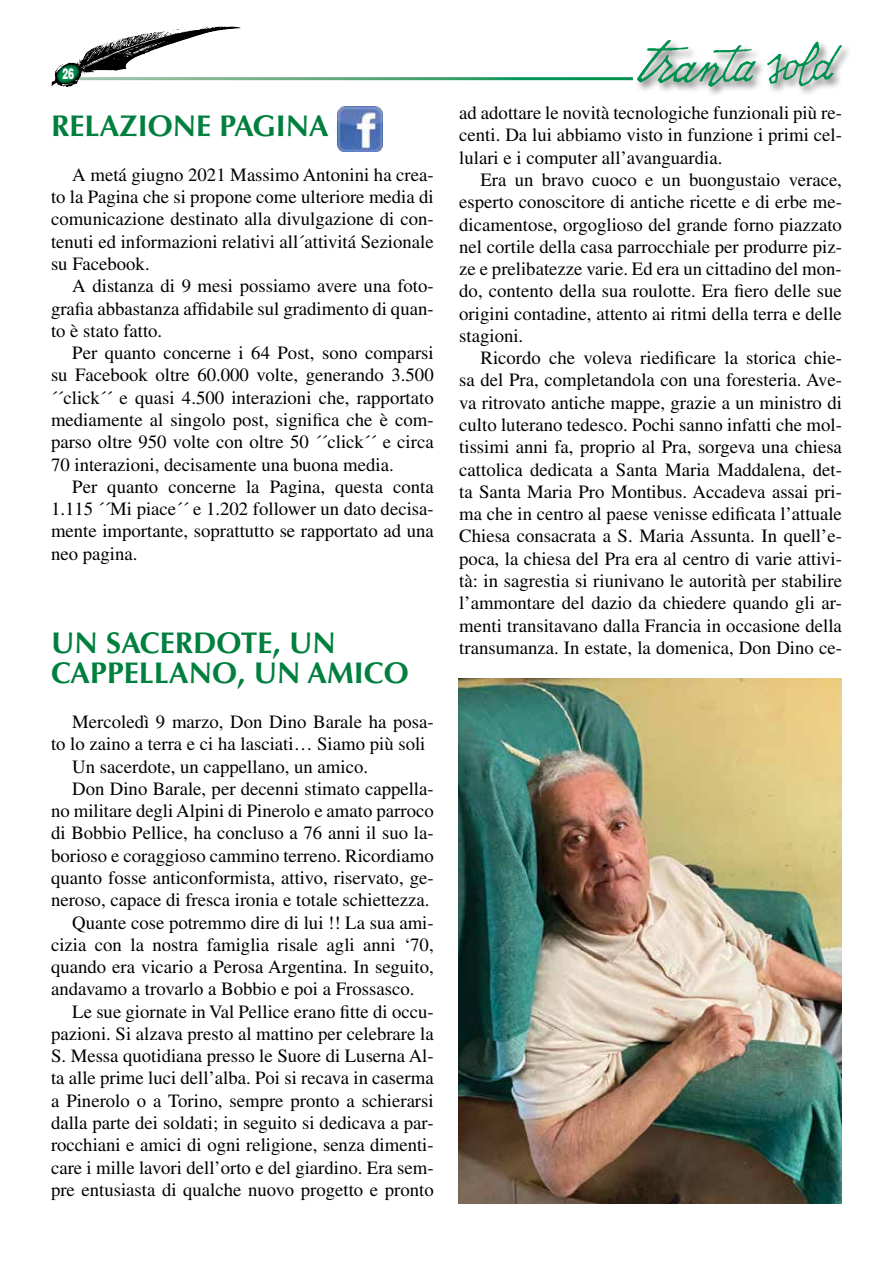
<style>
.page{position:relative;width:893px;height:1263px;background:#fff}
.page>*{position:absolute;margin:0;border:0;box-sizing:border-box;transform-origin:0 0}
.t1{font:700 30px/30px "Optima LT Std";color:#007f3e}
.t2{font:18.75px/22.2px "Times LT Std";color:#000;text-align:justify}
.t3{font:900 15px "Helvetica LT Std";color:#fff;scale:.6 1}
</style>
<div class="page">
<div style="left:635px;top:38px;width:218px;height:59px;background:#000;opacity:.7"></div>
<img style="left:637px;top:41px;width:205px;height:45px">
<img style="left:133px;top:26px;width:95px;height:14px">
<svg style="left:55px;top:63px;width:27px;height:22px"></svg>
<img style="left:458px;top:679px;width:384px;height:525px">
<img style="left:337px;top:106px;width:45px;height:45px">
<p class="t3" style="left:62px;top:64px;width:22px">26</p>
<h1 class="t1" style="left:51px;top:112px;width:279px">RELAZIONE PAGINA</h1>
<p class="t2" style="left:51px;top:163px;width:384px;text-indent:21px">A metá giugno 2021 Massimo Antonini ha crea&shy;to la Pagina che si propone come ulteriore media di comunicazione destinato alla divulgazione di con&shy;tenuti ed informazioni relativi all´attivitá Sezionale su Facebook.</p>
<p class="t2" style="left:51px;top:275px;width:384px;text-indent:21px">A distanza di 9 mesi possiamo avere una foto&shy;grafia abbastanza affidabile sul gradimento di quan&shy;to è stato fatto.</p>
<p class="t2" style="left:51px;top:342px;width:384px;text-indent:21px">Per quanto concerne i 64 Post, sono comparsi su Facebook oltre 60.000 volte, generando 3.500 ´´click´´ e quasi 4.500 interazioni che, rapportato mediamente al singolo post, significa che è com&shy;parso oltre 950 volte con oltre 50 ´´click´´ e circa 70 interazioni, decisamente una buona media.</p>
<p class="t2" style="left:51px;top:475px;width:384px;text-indent:21px">Per quanto concerne la Pagina, questa conta 1.115 ´´Mi piace´´ e 1.202 follower un dato decisa&shy;mente importante, soprattutto se rapportato ad una neo pagina.</p>
<h1 class="t1" style="left:51px;top:629px;width:359px">UN SACERDOTE, UN<br>CAPPELLANO, UN AMICO</h1>
<p class="t2" style="left:72px;top:710px;width:363px">Mercoledì 9 marzo, Don Dino Barale ha posa-</p>
<p class="t2" style="left:51px;top:733px;width:376px">to lo zaino a terra e ci ha lasciati… Siamo più soli</p>
<p class="t2" style="left:72px;top:755px;width:297px">Un sacerdote, un cappellano, un amico.</p>
<p class="t2" style="left:72px;top:777px;width:363px">Don Dino Barale, per decenni stimato cappella-</p>
<p class="t2" style="left:51px;top:800px;width:384px">no militare degli Alpini di Pinerolo e amato parroco</p>
<p class="t2" style="left:51px;top:822px;width:384px">di Bobbio Pellice, ha concluso a 76 anni il suo la-</p>
<p class="t2" style="left:51px;top:844px;width:384px">borioso e coraggioso cammino terreno. Ricordiamo</p>
<p class="t2" style="left:51px;top:866px;width:384px">quanto fosse anticonformista, attivo, riservato, ge-</p>
<p class="t2" style="left:51px;top:889px;width:380px">neroso, capace di fresca ironia e totale schiettezza.</p>
<p class="t2" style="left:72px;top:911px;width:363px">Quante cose potremmo dire di lui !! La sua ami-</p>
<p class="t2" style="left:51px;top:933px;width:384px">cizia con la nostra famiglia risale agli anni ‘70,</p>
<p class="t2" style="left:51px;top:956px;width:384px">quando era vicario a Perosa Argentina. In seguito,</p>
<p class="t2" style="left:51px;top:978px;width:365px">andavamo a trovarlo a Bobbio e poi a Frossasco.</p>
<p class="t2" style="left:72px;top:1000px;width:363px">Le sue giornate in Val Pellice erano fitte di occu-</p>
<p class="t2" style="left:51px;top:1022px;width:384px">pazioni. Si alzava presto al mattino per celebrare la</p>
<p class="t2" style="left:51px;top:1045px;width:384px">S. Messa quotidiana presso le Suore di Luserna Al-</p>
<p class="t2" style="left:51px;top:1067px;width:384px">ta alle prime luci dell’alba. Poi si recava in caserma</p>
<p class="t2" style="left:51px;top:1089px;width:384px">a Pinerolo o a Torino, sempre pronto a schierarsi</p>
<p class="t2" style="left:51px;top:1111px;width:384px">dalla parte dei soldati; in seguito si dedicava a par-</p>
<p class="t2" style="left:51px;top:1134px;width:384px">rocchiani e amici di ogni religione, senza dimenti-</p>
<p class="t2" style="left:51px;top:1156px;width:384px">care i mille lavori dell’orto e del giardino. Era sem-</p>
<p class="t2" style="left:51px;top:1178px;width:384px">pre entusiasta di qualche nuovo progetto e pronto</p>
<p class="t2" style="left:459px;top:102px;width:384px">ad adottare le novità tecnologiche funzionali più re&shy;centi. Da lui abbiamo visto in funzione i primi cel&shy;lulari e i computer all’avanguardia.</p>
<p class="t2" style="left:459px;top:168px;width:384px;text-indent:21px">Era un bravo cuoco e un buongustaio verace, esperto conoscitore di antiche ricette e di erbe me&shy;dicamentose, orgoglioso del grande forno piazzato nel cortile della casa parrocchiale per produrre piz&shy;ze e prelibatezze varie. Ed era un cittadino del mon&shy;do, contento della sua roulotte. Era fiero delle sue origini contadine, attento ai ritmi della terra e delle stagioni.</p>
<p class="t2" style="left:459px;top:347px;width:384px;text-indent:21px">Ricordo che voleva riedificare la storica chie&shy;sa del Pra, completandola con una foresteria. Ave&shy;va ritrovato antiche mappe, grazie a un ministro di culto luterano tedesco. Pochi sanno infatti che mol&shy;tissimi anni fa, proprio al Pra, sorgeva una chiesa cattolica dedicata a Santa Maria Maddalena, det&shy;ta Santa Maria Pro Montibus. Accadeva assai pri&shy;ma che in centro al paese venisse edificata l’attuale Chiesa consacrata a S. Maria Assunta. In quell’e&shy;poca, la chiesa del Pra era al centro di varie attivi&shy;tà: in sagrestia si riunivano le autorità per stabilire l’ammontare del dazio da chiedere quando gli ar&shy;menti transitavano dalla Francia in occasione della transumanza. In estate, la domenica, Don Dino ce-</p>
</div>
